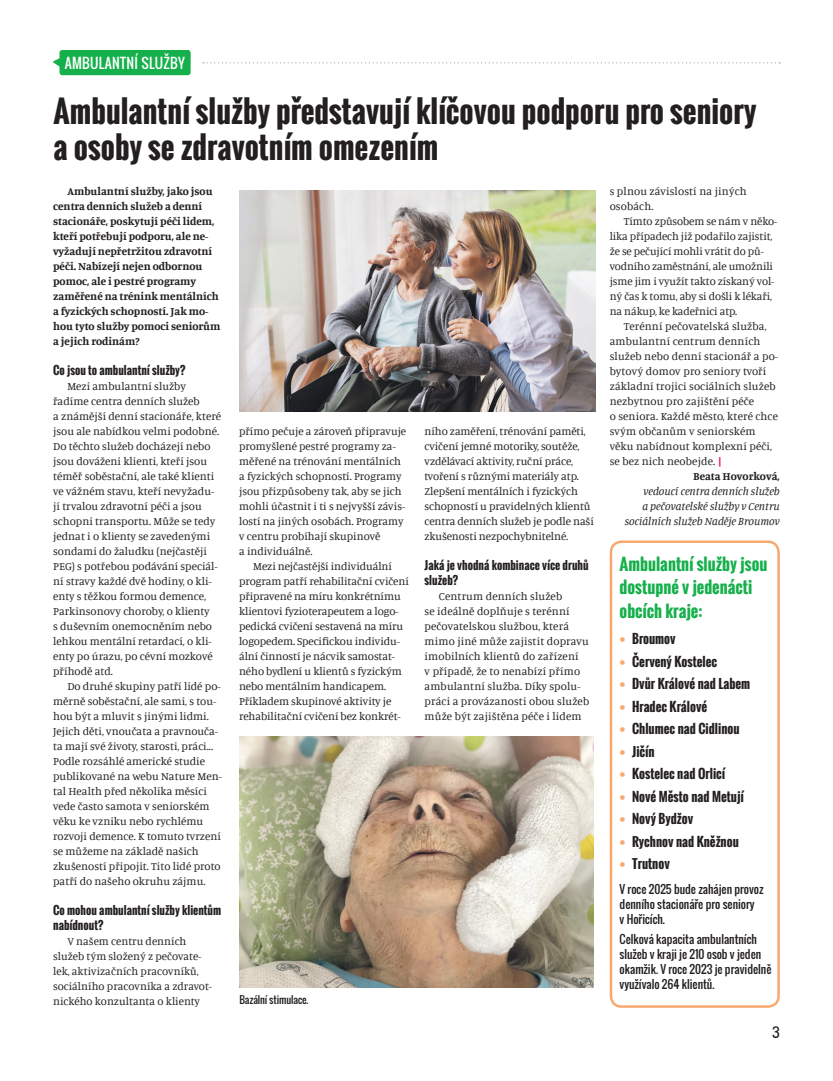
<style>
.page{position:relative;width:833px;height:1081px;background:#fff}
.page>*{position:absolute;margin:0;border:0;box-sizing:border-box;transform-origin:0 0}
.t1{font:700 30px/36px "Oswald";color:#231f20}
.t2{font:700 16.25px/23.8px "Oswald";color:#15b04b}
.t3{font:15px "Kelson Sans";color:#231f20}
.t4{font:13.75px "Oswald";letter-spacing:.02em;color:#fff}
.t5{font:700 12.5px "Oswald";color:#231f20}
.t6{font:11.25px/15px "Manuale";color:#231f20}
.t7{font:700 11.25px/15px "Manuale";color:#231f20}
.t8{font:11.25px/15px "Oswald";color:#231f20}
.t9{font:700 11.25px/15px "Oswald";color:#231f20}
.t10{font:italic 11.25px/15px "Manuale";color:#231f20;text-align:right}
.t11{font:10px "Oswald";letter-spacing:-.01em;color:#231f20}
.s1{font-weight:700;color:#ed164b}
.s2{color:#f9a86f}
</style>
<div class="page">
<svg style="left:203px;top:62px;width:577px;height:1px"></svg>
<svg style="left:53px;top:58px;width:6px;height:8px"></svg>
<div style="left:59px;top:50px;width:132px;height:25px;background:#15b04b;border-radius:3px"></div>
<div style="left:609px;top:540px;width:171px;height:468px;border:2px solid #f9a86f;border-radius:11px"></div>
<img style="left:239px;top:736px;width:354px;height:252px">
<img style="left:239px;top:191px;width:356px;height:221px">
<p class="t4" style="left:65px;top:52px;width:85px">AMBULANTNÍ SLUŽBY</p>
<h1 class="t1" style="left:53px;top:94px;width:704px">Ambulantní služby představují klíčovou podporu pro seniory a osoby se zdravotním omezením</h1>
<p class="t7" style="left:53px;top:183px;width:169px;text-indent:14px">Ambulantní služby, jako jsou centra denních služeb a denní stacionáře, poskytují péči lidem, kteří potřebují podporu, ale ne&shy;vyžadují nepřetržitou zdravotní péči. Nabízejí nejen odbornou pomoc, ale i pestré programy zaměřené na trénink mentálních a fyzických schopností. Jak mo&shy;hou tyto služby pomoci seniorům a jejich rodinám?</p>
<p class="t9" style="left:53px;top:363px;width:134px">Co jsou to ambulantní služby?</p>
<p class="t6" style="left:53px;top:378px;width:169px;text-indent:14px">Mezi ambulantní služby řadíme centra denních služeb<br>a známější denní stacionáře, které jsou ale nabídkou velmi podobné.<br>Do těchto služeb docházejí nebo jsou dováženi klienti, kteří jsou téměř soběstační, ale také klienti ve vážném stavu, kteří nevyžadu&shy;jí trvalou zdravotní péči a jsou schopni transportu. Může se tedy jednat i o klienty se zavedenými sondami do žaludku (nejčastěji<br>PEG) s potřebou podávání speciál&shy;ní stravy každé dvě hodiny, o kli&shy;enty s těžkou formou demence,<br>Parkinsonovy choroby, o klienty<br>s duševním onemocněním nebo lehkou mentální retardací, o kli&shy;enty po úrazu, po cévní mozkové příhodě atd.</p>
<p class="t6" style="left:53px;top:678px;width:170px;text-indent:14px">Do druhé skupiny patří lidé po&shy;měrně soběstační, ale sami, s tou&shy;hou být a mluvit s jinými lidmi.<br>Jejich děti, vnoučata a pravnouča&shy;ta mají své životy, starosti, práci...<br>Podle rozsáhlé americké studie publikované na webu Nature Men&shy;tal Health před několika měsíci vede často samota v seniorském věku ke vzniku nebo rychlému rozvoji demence. K tomuto tvrzení se můžeme na základě našich zkušeností připojit. Tito lidé proto patří do našeho okruhu zájmu.</p>
<p class="t9" style="left:53px;top:903px;width:170px">Co mohou ambulantní služby klientům nabídnout?</p>
<p class="t6" style="left:53px;top:933px;width:160px;text-indent:14px">V našem centru denních služeb tým složený z pečovate&shy;lek, aktivizačních pracovníků, sociálního pracovníka a zdravot&shy;nického konzultanta o klienty</p>
<p class="t6" style="left:609px;top:183px;width:139px">s plnou závislostí na jiných osobách.</p>
<p class="t6" style="left:609px;top:213px;width:169px;text-indent:14px">Tímto způsobem se nám v něko&shy;lika případech již podařilo zajistit, že se pečující mohli vrátit do pů&shy;vodního zaměstnání, ale umožnili jsme jim i využít takto získaný vol&shy;ný čas k tomu, aby si došli k lékaři, na nákup, ke kadeřnici atp.</p>
<p class="t6" style="left:624px;top:318px;width:144px">Terénní pečovatelská služba,</p>
<p class="t6" style="left:609px;top:333px;width:152px">ambulantní centrum denních</p>
<p class="t6" style="left:609px;top:348px;width:170px">služeb nebo denní stacionář a po-</p>
<p class="t6" style="left:609px;top:363px;width:158px">bytový domov pro seniory tvoří</p>
<p class="t6" style="left:609px;top:378px;width:167px">základní trojici sociálních služeb</p>
<p class="t6" style="left:609px;top:393px;width:146px">nezbytnou pro zajištění péče</p>
<p class="t6" style="left:609px;top:408px;width:170px">o seniora. Každé město, které chce</p>
<p class="t6" style="left:609px;top:423px;width:147px">svým občanům v seniorském</p>
<p class="t6" style="left:609px;top:438px;width:164px">věku nabídnout komplexní péči,</p>
<p class="t6" style="left:609px;top:453px;width:114px">se bez nich neobejde. <span class="s1">|</span></p>
<p class="t7" style="left:693px;top:468px;width:88px">Beata Hovorková,</p>
<p class="t10" style="left:624px;top:483px;width:157px">vedoucí centra denních služeb<br>a pečovatelské služby v Centru sociálních služeb Naděje Broumov</p>
<p class="t6" style="left:424px;top:423px;width:171px">ního zaměření, trénování paměti, cvičení jemné motoriky, soutěže, vzdělávací aktivity, ruční práce, tvoření s různými materiály atp.<br>Zlepšení mentálních i fyzických schopností u pravidelných klientů centra denních služeb je podle naší zkušenosti nezpochybnitelné.</p>
<p class="t9" style="left:424px;top:558px;width:165px">Jaká je vhodná kombinace více druhů služeb?</p>
<p class="t6" style="left:424px;top:588px;width:166px;text-indent:14px">Centrum denních služeb<br>se ideálně doplňuje s terénní pečovatelskou službou, která mimo jiné může zajistit dopravu imobilních klientů do zařízení<br>v případě, že to nenabízí přímo ambulantní služba. Díky spolu&shy;práci a provázanosti obou služeb může být zajištěna péče i lidem</p>
<p class="t6" style="left:239px;top:423px;width:169px">přímo pečuje a zároveň připravuje promyšlené pestré programy za&shy;měřené na trénování mentálních a fyzických schopností. Programy jsou přizpůsobeny tak, aby se jich mohli účastnit i ti s nejvyšší závis&shy;lostí na jiných osobách. Programy v centru probíhají skupinově<br>a individuálně.</p>
<p class="t6" style="left:239px;top:558px;width:171px;text-indent:14px">Mezi nejčastější individuální program patří rehabilitační cvičení připravené na míru konkrétnímu klientovi fyzioterapeutem a logo&shy;pedická cvičení sestavená na míru logopedem. Specifickou individu&shy;ální činností je nácvik samostat&shy;ného bydlení u klientů s fyzickým nebo mentálním handicapem.<br>Příkladem skupinové aktivity je rehabilitační cvičení bez konkrét-</p>
<h2 class="t2" style="left:619px;top:552px;width:149px">Ambulantní služby jsou dostupné v jedenácti obcích kraje:</h2>
<p class="t5" style="left:619px;top:629px;width:58px"><span class="s2">•</span> Broumov</p>
<p class="t5" style="left:619px;top:652px;width:99px"><span class="s2">•</span> Červený Kostelec</p>
<p class="t5" style="left:619px;top:674px;width:132px"><span class="s2">•</span> Dvůr Králové nad Labem</p>
<p class="t5" style="left:619px;top:697px;width:89px"><span class="s2">•</span> Hradec Králové</p>
<p class="t5" style="left:619px;top:719px;width:121px"><span class="s2">•</span> Chlumec nad Cidlinou</p>
<p class="t5" style="left:619px;top:742px;width:36px"><span class="s2">•</span> Jičín</p>
<p class="t5" style="left:619px;top:764px;width:107px"><span class="s2">•</span> Kostelec nad Orlicí</p>
<p class="t5" style="left:619px;top:787px;width:126px"><span class="s2">•</span> Nové Město nad Metují</p>
<p class="t5" style="left:619px;top:809px;width:75px"><span class="s2">•</span> Nový Bydžov</p>
<p class="t5" style="left:619px;top:832px;width:121px"><span class="s2">•</span> Rychnov nad Kněžnou</p>
<p class="t5" style="left:619px;top:854px;width:52px"><span class="s2">•</span> Trutnov</p>
<p class="t8" style="left:619px;top:882px;width:145px">V roce 2025 bude zahájen provoz denního stacionáře pro seniory<br>v Hořicích.</p>
<p class="t8" style="left:619px;top:932px;width:153px">Celková kapacita ambulantních služeb v kraji je 210 osob v jeden okamžik. V roce 2023 je pravidelně využívalo 264 klientů.</p>
<p class="t11" style="left:239px;top:992px;width:70px">Bazální stimulace.</p>
<h3 class="t3" style="left:772px;top:1023px;width:9px">3</h3>
</div>
